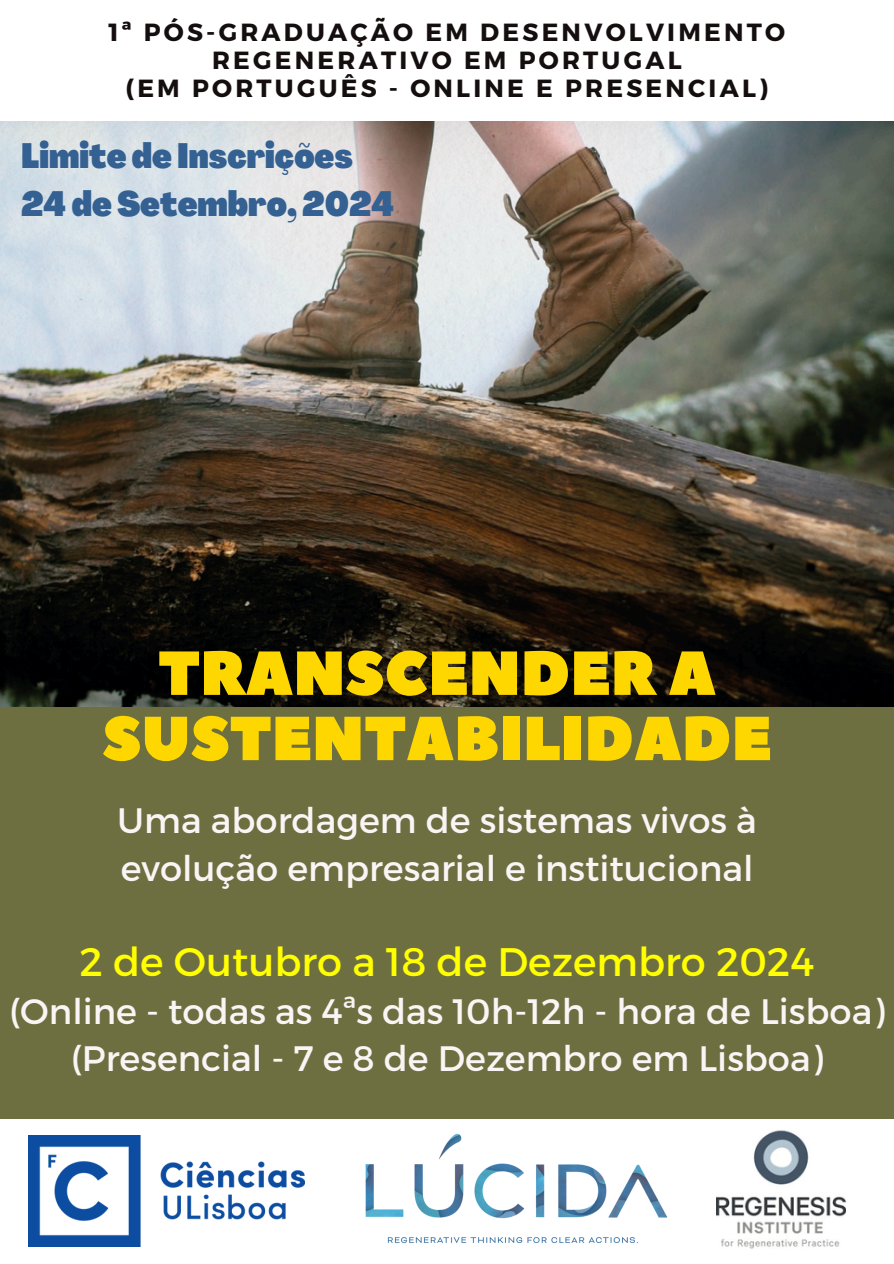
<style>
.page{position:relative;width:894px;height:1264px;background:#fff}
.page>*{position:absolute;margin:0;border:0;box-sizing:border-box;transform-origin:0 0}
.t1{font:61.95px/65.2px "Peace Sans";color:#ffd700;text-align:center}
.t2{font:39.75px "Montserrat";color:#ff0}
.t3{font:35.25px/47.2px "Montserrat";color:#f8f5f4}
.t4{font:900 condensed 34.5px/47.2px "Agrandir";color:#346092}
.t5{font:700 24.75px/27.9px "Montserrat";letter-spacing:.13em;color:#140e0e;text-align:center}
</style>
<div class="page">
<div style="left:0;top:0;width:893px;height:1263px;background:#6d6f40"></div>
<div style="left:0;top:1119px;width:893px;height:144px;background:#fff"></div>
<div style="left:0;top:0;width:893px;height:140px;background:#fff"></div>
<img style="left:29px;top:1135px;width:276px;height:111px">
<img style="left:716px;top:1130px;width:129px;height:119px">
<img style="left:365px;top:1133px;width:303px;height:110px">
<img style="left:0;top:121px;width:893px;height:585px">
<p class="t5" style="left:108px;top:17px;width:678px">1ª PÓS-GRADUAÇÃO EM DESENVOLVIMENTO<br>REGENERATIVO EM PORTUGAL</p>
<p class="t5" style="left:125px;top:73px;width:644px">(EM PORTUGUÊS - ONLINE E PRESENCIAL)</p>
<p class="t4" style="left:21px;top:136px;width:374px">Limite de Inscrições<br>24deSetembro,2024</p>
<p class="t1" style="left:102px;top:642px;width:670px">TRANSCENDER A<br>SUSTENTABILIDADE</p>
<h3 class="t3" style="left:117px;top:795px;width:641px">Uma abordagem de sistemas vivos à evolução empresarial e institucional</h3>
<p class="t2" style="left:79px;top:936px;width:736px">2 de Outubro a 18 de Dezembro 2024</p>
<p class="t3" style="left:9px;top:985px;width:876px;text-align:center">(Online - todas as 4ªs das 10h-12h - hora de Lisboa) (Presencial - 7 e 8 de Dezembro em Lisboa)</p>
</div>
